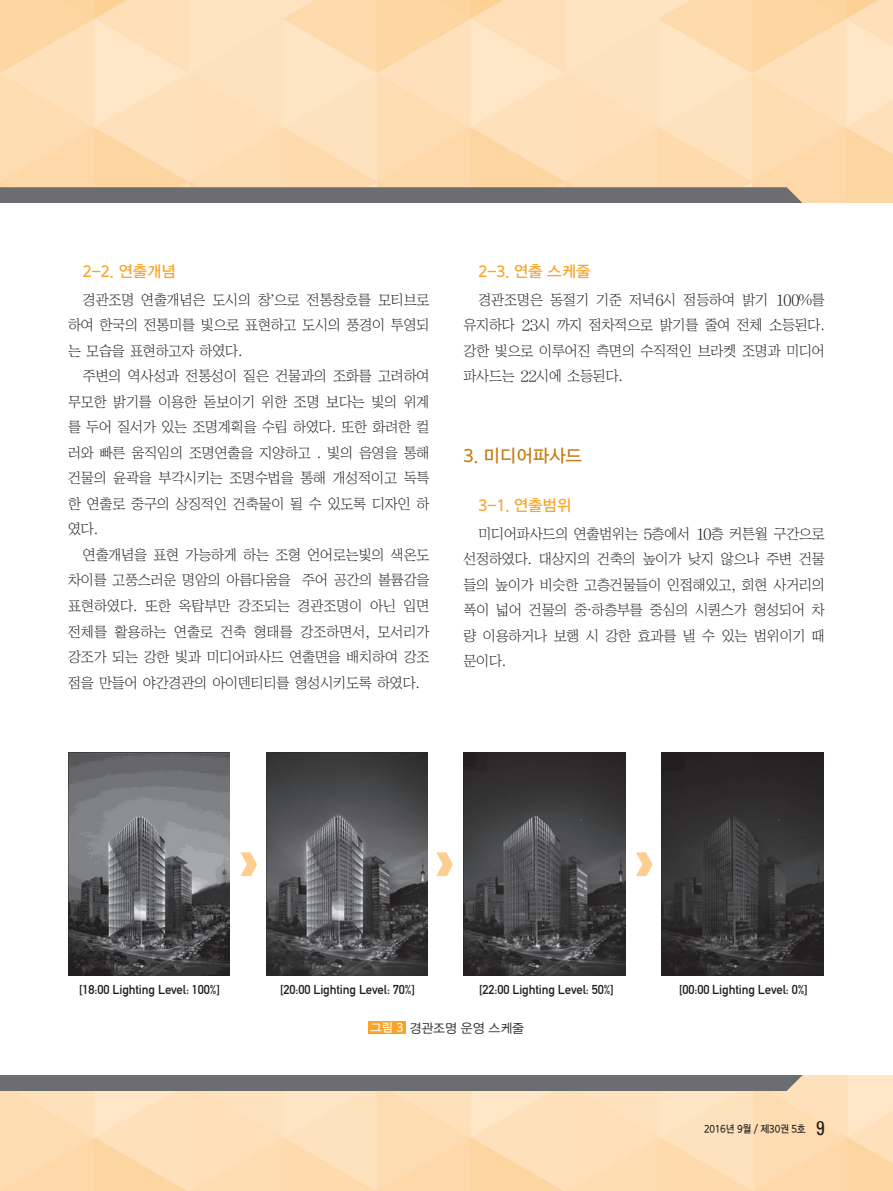
<style>
.page{position:relative;width:893px;height:1191px;background:#fff}
.page>*{position:absolute;margin:0;border:0;box-sizing:border-box;transform-origin:0 0}
.t1{font:18px "DX Ngo Std 30";letter-spacing:-.01em;color:#c2801b}
.t2{font:15.75px "DX Ngo Std 30";letter-spacing:-.01em;color:#f9a328}
.t3{font:14.25px/25.5px "Chosunilbo NM";letter-spacing:-.01em;color:#231f20;text-align:justify}
.t4{font:12.75px "DIN Mittelschrift Std";letter-spacing:-.01em;color:#231f20}
.t5{font:12.75px "DX Ngo Std 20";letter-spacing:-.01em;color:#231f20}
.t6{font:10.5px "DX Ngo Std 30";letter-spacing:-.025em;color:#231f20;scale:.9 1}
.s1{font-family:"DX Nmu Std 20"}
.s2{font-family:"Garamond";font-weight:300;font-size:17.25px}
.s3{font-family:"DX Shnm Std"}
.s4{font-family:"DX Ngo Std 30";font-size:12px;color:#fff}
.s5{font-family:"Univers";font-stretch:condensed;font-size:19.5px}
</style>
<div class="page">
<img style="left:0;top:0;width:893px;height:1191px">
<div style="left:0;top:187px;width:808px;height:904px;background:#6c6d70"></div>
<div style="left:0;top:203px;width:893px;height:872px;background:#fff"></div>
<img style="left:68px;top:753px;width:162px;height:222px">
<img style="left:266px;top:753px;width:162px;height:222px">
<img style="left:464px;top:753px;width:161px;height:222px">
<img style="left:662px;top:753px;width:161px;height:222px">
<div style="left:368px;top:1021px;width:38px;height:13px;background:#f9a328"></div>
<svg style="left:240px;top:852px;width:17px;height:24px"></svg>
<svg style="left:436px;top:852px;width:17px;height:24px"></svg>
<svg style="left:636px;top:852px;width:16px;height:24px"></svg>
<p class="t2" style="left:83px;top:263px;width:95px">2-2. 연출개념</p>
<p class="t3" style="left:68px;top:287px;width:363px;text-indent:15px">경관조명 연출개념은 도시의 창<span class="s1">’</span>으로 전통창호를 모티브로 하여 한국의 전통미를 빛으로 표현하고 도시의 풍경이 투영되 는 모습을 표현하고자 하였다<span class="s2">.</span></p>
<p class="t3" style="left:68px;top:363px;width:363px;text-indent:15px">주변의 역사성과 전통성이 짙은 건물과의 조화를 고려하여 무모한 밝기를 이용한 돋보이기 위한 조명 보다는 빛의 위계 를 두어 질서가 있는 조명계획을 수립 하였다<span class="s2">.</span> 또한 화려한 컬 러와 빠른 움직임의 조명연출을 지양하고 <span class="s2">.</span> 빛의 음영을 통해 건물의 윤곽을 부각시키는 조명수법을 통해 개성적이고 독특 한 연출로 중구의 상징적인 건축물이 될 수 있도록 디자인 하 였다<span class="s2">.</span></p>
<p class="t3" style="left:68px;top:542px;width:363px;text-indent:15px">연출개념을 표현 가능하게 하는 조형 언어로는빛의 색온도 차이를 고풍스러운 명암의 아름다움을 주어 공간의 볼륨감을 표현하였다<span class="s2">.</span> 또한 옥탑부만 강조되는 경관조명이 아닌 입면 전체를 활용하는 연출로 건축 형태를 강조하면서<span class="s2">,</span> 모서리가 강조가 되는 강한 빛과 미디어파사드 연출면을 배치하여 강조 점을 만들어 야간경관의 아이덴티티를 형성시키도록 하였다<span class="s2">.</span></p>
<p class="t2" style="left:478px;top:263px;width:114px">2-3. 연출 스케줄</p>
<p class="t3" style="left:463px;top:287px;width:363px;text-indent:15px">경관조명은 동절기 기준 저녁<span class="s3">6</span>시 점등하여 밝기 <span class="s3">100</span><span class="s2">%</span>를 유지하다 <span class="s3">23</span>시 까지 점차적으로 밝기를 줄여 전체 소등된다<span class="s2">. </span>강한 빛으로 이루어진 측면의 수직적인 브라켓 조명과 미디어 파사드는 <span class="s3">22</span>시에 소등된다<span class="s2">.</span></p>
<p class="t1" style="left:463px;top:446px;width:120px">3. 미디어파사드</p>
<p class="t2" style="left:478px;top:497px;width:95px">3-1. 연출범위</p>
<p class="t3" style="left:463px;top:521px;width:363px;text-indent:15px">미디어파사드의 연출범위는 <span class="s3">5</span>층에서 <span class="s3">10</span>층 커튼월 구간으로 선정하였다<span class="s2">.</span> 대상지의 건축의 높이가 낮지 않으나 주변 건물 들의 높이가 비슷한 고층건물들이 인접해있고<span class="s2">,</span> 회현 사거리의 폭이 넓어 건물의 중<span class="s2">·</span>하층부를 중심의 시퀀스가 형성되어 차 량 이용하거나 보행 시 강한 효과를 낼 수 있는 범위이기 때 문이다<span class="s2">.</span></p>
<p class="t4" style="left:79px;top:982px;width:142px">[18:00 Lighting Level: 100%]</p>
<p class="t4" style="left:280px;top:982px;width:136px">[20:00 Lighting Level: 70%]</p>
<p class="t4" style="left:479px;top:982px;width:136px">[22:00 Lighting Level: 50%]</p>
<p class="t4" style="left:679px;top:982px;width:130px">[00:00 Lighting Level: 0%]</p>
<p class="t5" style="left:370px;top:1021px;width:155px"><span class="s4">그림 3</span> 경관조명 운영 스케줄</p>
<p class="t6" style="left:704px;top:1123px;width:136px">2016년 9월 / 제30권 5호 <span class="s5">9</span></p>
</div>
